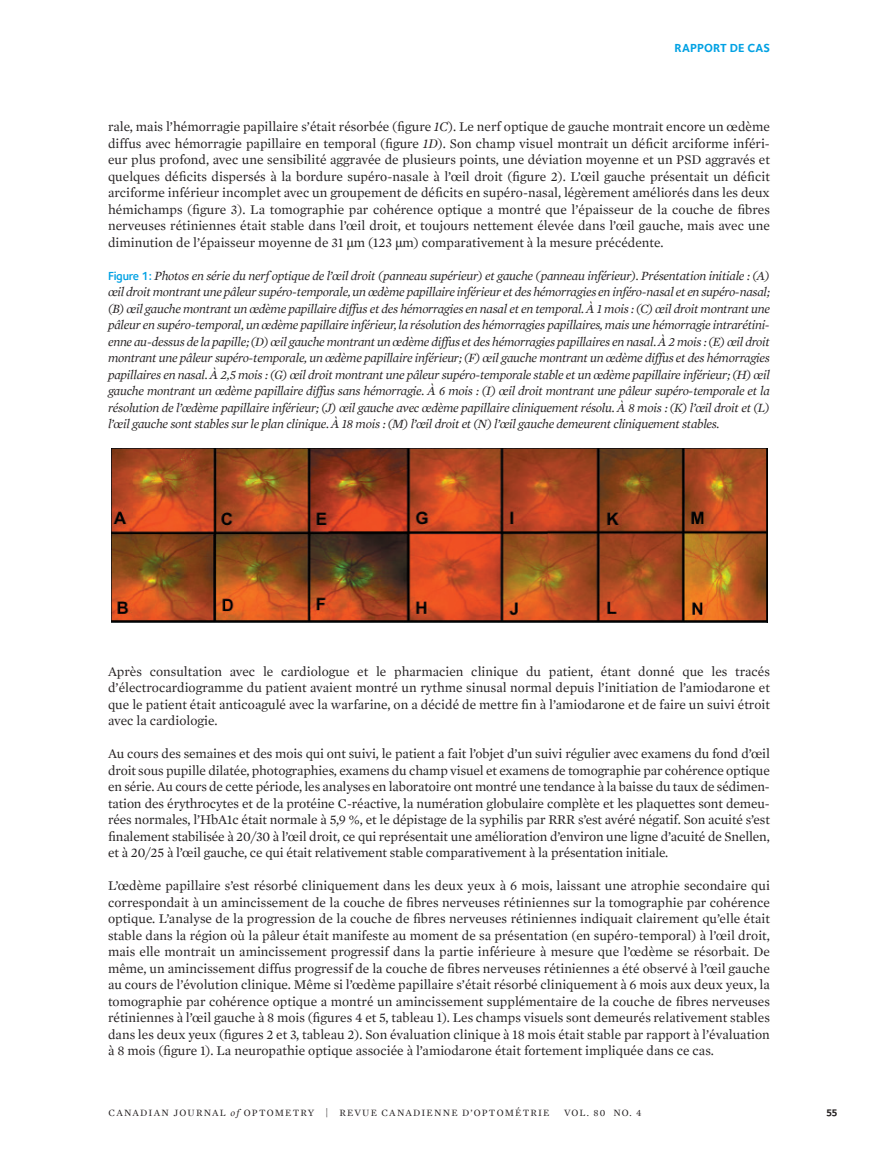
<style>
.page{position:relative;width:878px;height:1161px;background:#fff}
.page>*{position:absolute;margin:0;border:0;box-sizing:border-box;transform-origin:0 0}
.Body_Text_no_indent{font:13.5px/16.5px "Mercury Text G1";color:#231f20;text-align:justify}
.Table_or_Figure_name{font:italic 12.75px/16.5px "Mercury Text G1";letter-spacing:-.02em;color:#231f20;text-align:justify}
.KICKER_Story{font:12px "Foundry Sterling Bold OSF";color:#00a1e3}
.t1{font:10.5px "Foundry Sterling Bold OSF";color:#231f20}
.t2{font:9.75px "Mercury Text G1";letter-spacing:.12em;color:#231f20}
.s1{font-style:italic}
.s2{font-family:"Times"}
.s3{font-family:"Foundry Sterling";font-weight:600;font-style:normal;font-size:12px;color:#00a1e3}
</style>
<div class="page">
<img style="left:111px;top:449px;width:656px;height:174px">
<p class="KICKER_Story" style="left:674px;top:41px;width:97px">RAPPORT DE CAS</p>
<p class="Body_Text_no_indent" style="left:108px;top:118px;width:663px">rale, mais l’hémorragie papillaire s’était résorbée (figure <span class="s1">1C</span>). Le nerf optique de gauche montrait encore un œdème diffus avec hémorragie papillaire en temporal (figure <span class="s1">1D</span>). Son champ visuel montrait un déficit arciforme inféri&shy;eur plus profond, avec une sensibilité aggravée de plusieurs points, une déviation moyenne et un PSD aggravés et quelques déficits dispersés à la bordure supéro-nasale à l’œil droit (figure 2). L’œil gauche présentait un déficit arciforme inférieur incomplet avec un groupement de déficits en supéro-nasal, légèrement améliorés dans les deux hémichamps (figure 3). La tomographie par cohérence optique a montré que l’épaisseur de la couche de fibres nerveuses rétiniennes était stable dans l’œil droit, et toujours nettement élevée dans l’œil gauche, mais avec une diminution de l’épaisseur moyenne de 31 <span class="s2">μ</span>m (123 <span class="s2">μ</span>m) comparativement à la mesure précédente.</p>
<p class="Table_or_Figure_name" style="left:108px;top:267px;width:663px"><span class="s3">Figure 1:</span> Photos en série du nerf optique de l’œil droit (panneau supérieur) et gauche (panneau inférieur). Présentation initiale : (A) œil droit montrant une pâleur supéro-temporale, un œdème papillaire inférieur et des hémorragies en inféro-nasal et en supéro-nasal; (B) œil gauche montrant un œdème papillaire diffus et des hémorragies en nasal et en temporal. À 1 mois : (C) œil droit montrant une pâleur en supéro-temporal, un œdème papillaire inférieur, la résolution des hémorragies papillaires, mais une hémorragie intrarétini&shy;enne au-dessus de la papille; (D) œil gauche montrant un œdème diffus et des hémorragies papillaires en nasal. À 2 mois : (E) œil droit montrant une pâleur supéro-temporale, un œdème papillaire inférieur; (F) œil gauche montrant un œdème diffus et des hémorragies papillaires en nasal. À 2,5 mois : (G) œil droit montrant une pâleur supéro-temporale stable et un œdème papillaire inférieur; (H) œil gauche montrant un œdème papillaire diffus sans hémorragie. À 6 mois : (I) œil droit montrant une pâleur supéro-temporale et la résolution de l’œdème papillaire inférieur; (J) œil gauche avec œdème papillaire cliniquement résolu. À 8 mois : (K) l’œil droit et (L) l’œil gauche sont stables sur le plan clinique. À 18 mois : (M) l’œil droit et (N) l’œil gauche demeurent cliniquement stables.</p>
<p class="Body_Text_no_indent" style="left:108px;top:663px;width:663px">Après consultation avec le cardiologue et le pharmacien clinique du patient, étant donné que les tracés d’électrocardiogramme du patient avaient montré un rythme sinusal normal depuis l’initiation de l’amiodarone et que le patient était anticoagulé avec la warfarine, on a décidé de mettre fin à l’amiodarone et de faire un suivi étroit avec la cardiologie.</p>
<p class="Body_Text_no_indent" style="left:108px;top:745px;width:663px">Au cours des semaines et des mois qui ont suivi, le patient a fait l’objet d’un suivi régulier avec examens du fond d’œil droit sous pupille dilatée, photographies, examens du champ visuel et examens de tomographie par cohérence optique en série. Au cours de cette période, les analyses en laboratoire ont montré une tendance à la baisse du taux de sédimen&shy;tation des érythrocytes et de la protéine C-réactive, la numération globulaire complète et les plaquettes sont demeu&shy;rées normales, l’HbA1c était normale à 5,9 %, et le dépistage de la syphilis par RRR s’est avéré négatif. Son acuité s’est finalement stabilisée à 20/30 à l’œil droit, ce qui représentait une amélioration d’environ une ligne d’acuité de Snellen, et à 20/25 à l’œil gauche, ce qui était relativement stable comparativement à la présentation initiale.</p>
<p class="Body_Text_no_indent" style="left:108px;top:877px;width:663px">L’œdème papillaire s’est résorbé cliniquement dans les deux yeux à 6 mois, laissant une atrophie secondaire qui correspondait à un amincissement de la couche de fibres nerveuses rétiniennes sur la tomographie par cohérence optique. L’analyse de la progression de la couche de fibres nerveuses rétiniennes indiquait clairement qu’elle était stable dans la région où la pâleur était manifeste au moment de sa présentation (en supéro-temporal) à l’œil droit, mais elle montrait un amincissement progressif dans la partie inférieure à mesure que l’œdème se résorbait. De même, un amincissement diffus progressif de la couche de fibres nerveuses rétiniennes a été observé à l’œil gauche au cours de l’évolution clinique. Même si l’œdème papillaire s’était résorbé cliniquement à 6 mois aux deux yeux, la tomographie par cohérence optique a montré un amincissement supplémentaire de la couche de fibres nerveuses rétiniennes à l’œil gauche à 8 mois (figures 4 et 5, tableau 1). Les champs visuels sont demeurés relativement stables dans les deux yeux (figures 2 et 3, tableau 2). Son évaluation clinique à 18 mois était stable par rapport à l’évaluation à 8 mois (figure 1). La neuropathie optique associée à l’amiodarone était fortement impliquée dans ce cas.</p>
<p class="t2" style="left:109px;top:1107px;width:442px">CANADIAN JOURNAL <span class="s1">of</span> OPTOMETRY | REVUE CANADIENNE D’OPTOMÉTRIE</p>
<p class="t2" style="left:564px;top:1107px;width:79px">VOL. 80 NO. 4</p>
<p class="t1" style="left:826px;top:1105px;width:12px">55</p>
</div>
